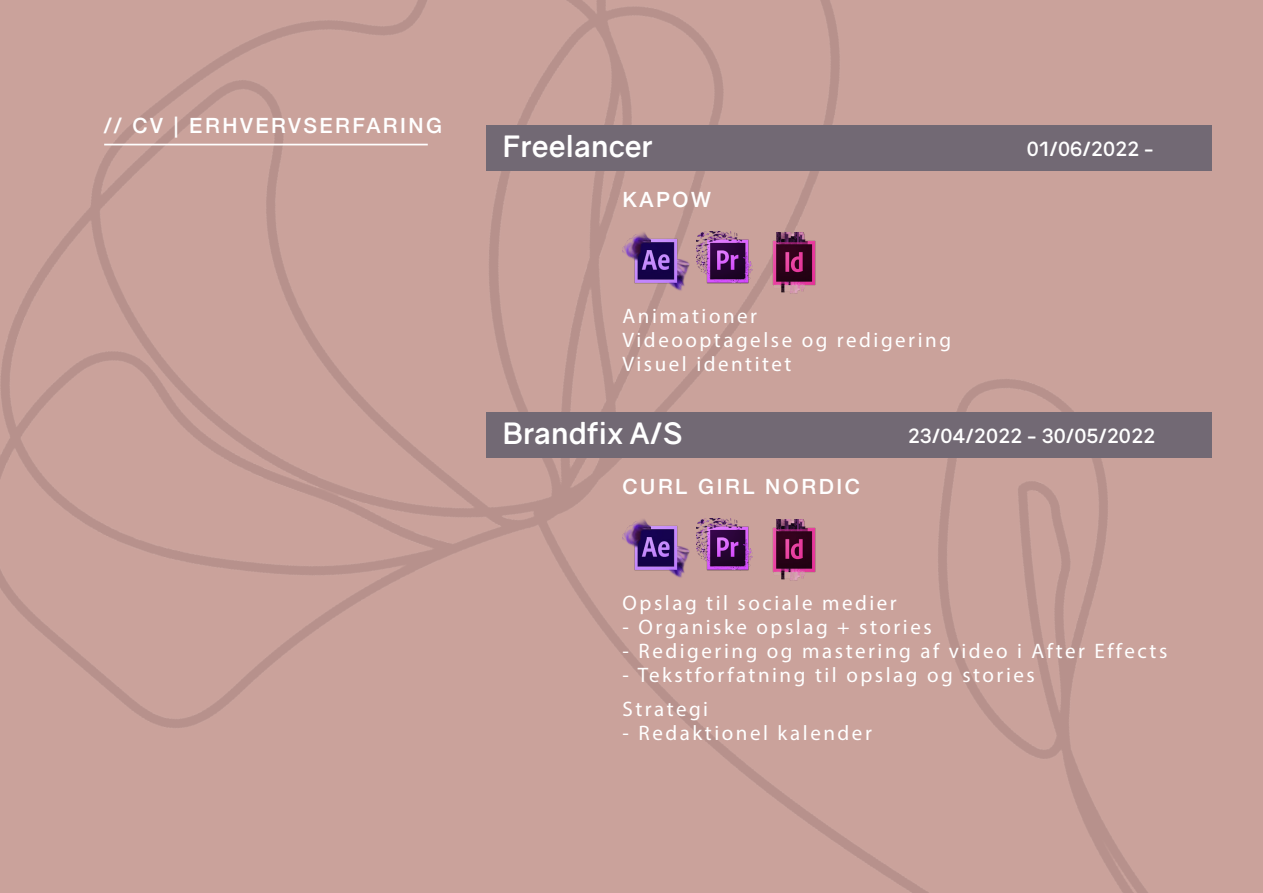
<style>
.page{position:relative;width:1263px;height:893px;background:#caa29b}
.page>*{position:absolute;margin:0;border:0;box-sizing:border-box;transform-origin:0 0}
.Rubrik{font:700 29.4px "Gravity";color:#fff}
.Kompetencer{font:21px "Myriad Pro";letter-spacing:.12em;color:#fff}
.Kompetencer-2{font:500 21px "Helvetica Neue";letter-spacing:.12em;color:#fff}
.Rubrik-2{font:700 19.5px "Gravity";color:#fff}
</style>
<div class="page">
<hr style="left:104px;top:144px;width:324px;height:1px;background:#fff">
<div style="left:487px;top:125px;width:725px;height:46px;background:#726974"></div>
<img style="left:623px;top:230px;width:70px;height:70px">
<img style="left:696px;top:231px;width:67px;height:66px">
<img style="left:763px;top:233px;width:67px;height:67px">
<div style="left:487px;top:412px;width:725px;height:46px;background:#726974"></div>
<img style="left:623px;top:517px;width:70px;height:70px">
<img style="left:763px;top:520px;width:67px;height:67px">
<img style="left:696px;top:518px;width:67px;height:66px">
<p class="Kompetencer-2" style="left:104px;top:109px;width:340px">// CV | ERHVERVSERFARING</p>
<p class="Rubrik" style="left:503px;top:128px;width:152px">Freelancer</p>
<p class="Rubrik-2" style="left:1027px;top:136px;width:130px">01/06/2022 -</p>
<p class="Kompetencer-2" style="left:623px;top:183px;width:90px">KAPOW</p>
<p class="Kompetencer" style="left:623px;top:303px;width:136px">Animationer</p>
<p class="Kompetencer" style="left:623px;top:327px;width:330px">Videooptagelse og redigering</p>
<p class="Kompetencer" style="left:623px;top:351px;width:170px">Visuel identitet</p>
<p class="Rubrik" style="left:503px;top:415px;width:181px">Brandfix A/S</p>
<p class="Rubrik-2" style="left:908px;top:423px;width:249px">23/04/2022 - 30/05/2022</p>
<p class="Kompetencer-2" style="left:623px;top:470px;width:239px">CURL GIRL NORDIC</p>
<p class="Kompetencer" style="left:623px;top:590px;width:276px">Opslag til sociale medier</p>
<p class="Kompetencer" style="left:623px;top:614px;width:311px">- Organiske opslag + stories</p>
<p class="Kompetencer" style="left:623px;top:638px;width:546px">- Redigering og mastering af video i After Effects</p>
<p class="Kompetencer" style="left:623px;top:662px;width:414px">- Tekstforfatning til opslag og stories</p>
<p class="Kompetencer" style="left:623px;top:696px;width:87px">Strategi</p>
<p class="Kompetencer" style="left:623px;top:720px;width:251px">- Redaktionel kalender</p>
</div>
